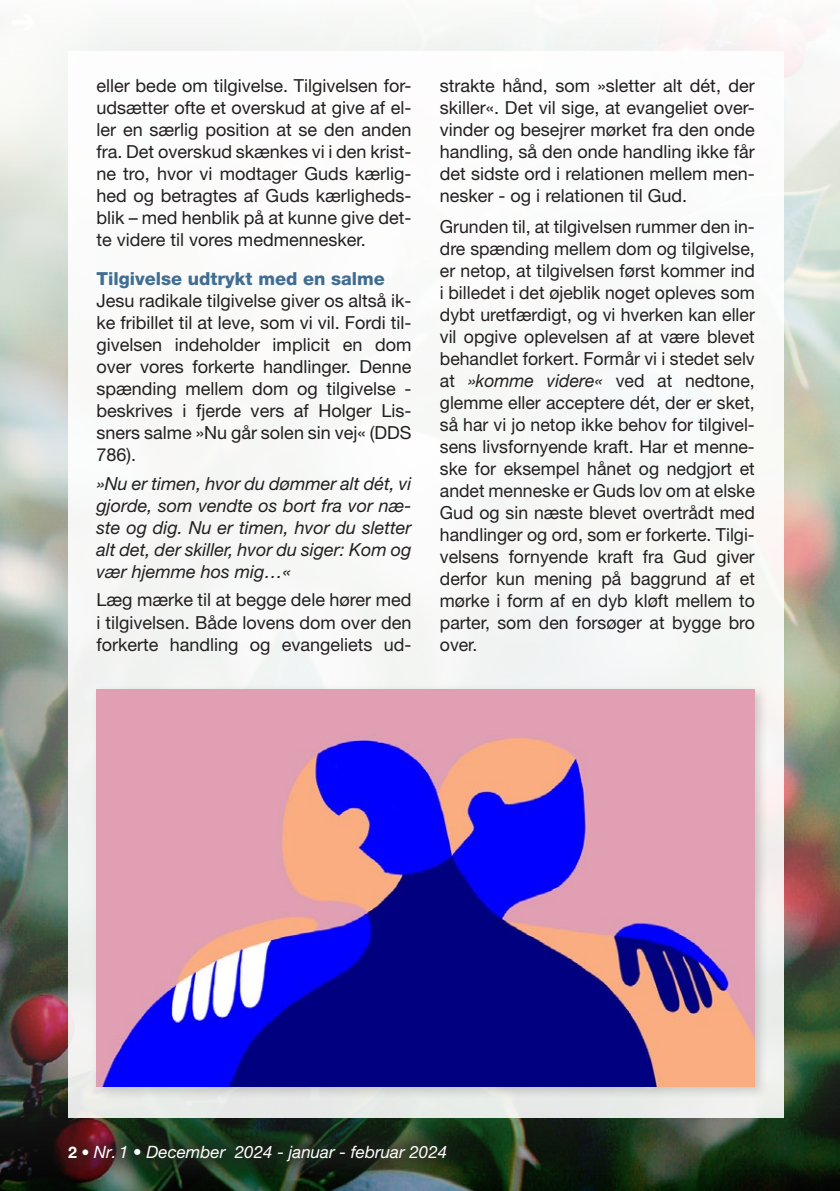
<style>
.page{position:relative;width:840px;height:1191px;background:#fff}
.page>*{position:absolute;margin:0;border:0;box-sizing:border-box;transform-origin:0 0}
.Brødtekst_9-10_5{font:18px/22px "Helvetica Neue LT Std";color:#231f20;text-align:justify}
.Brødtekst_9-10_5-2{font:italic 18px/22px "Helvetica Neue LT Std";color:#231f20;text-align:justify}
.Mellemrubrik_heavy{font:800 18px "Helvetica Neue LT Std";color:#406d93}
.t1{font:italic 17px "Helvetica Neue LT Std";color:#fff}
.s1{font-style:italic}
.s2{font-weight:700;font-style:normal;font-size:16px}
.s3{font-weight:300;font-style:normal;font-size:16px}
</style>
<div class="page">
<img style="left:0;top:27px;width:839px;height:1164px">
<div style="left:68px;top:51px;width:714px;height:1066px;background:#f9f9f8"></div>
<div style="left:91px;top:684px;width:676px;height:415px;background:#231f20;opacity:.2"></div>
<img style="left:96px;top:689px;width:658px;height:397px">
<div style="left:46px;top:1123px;width:425px;height:62px;background:#231f20;opacity:.75"></div>
<p class="Brødtekst_9-10_5" style="left:96px;top:75px;width:316px">eller bede om tilgivelse. Tilgivelsen for&shy;udsætter ofte et overskud at give af el&shy;ler en særlig position at se den anden fra. Det overskud skænkes vi i den krist&shy;ne tro, hvor vi modtager Guds kærlig&shy;hed og betragtes af Guds kærligheds&shy;blik – med henblik på at kunne give det&shy;te videre til vores medmennesker.</p>
<p class="Mellemrubrik_heavy" style="left:96px;top:268px;width:290px">Tilgivelse udtrykt med en salme</p>
<p class="Brødtekst_9-10_5" style="left:96px;top:290px;width:316px">Jesu radikale tilgivelse giver os altså ik&shy;ke fribillet til at leve, som vi vil. Fordi til&shy;givelsen indeholder implicit en dom over vores forkerte handlinger. Denne spænding mellem dom og tilgivelse - beskrives i fjerde vers af Holger Lis&shy;sners salme »Nu går solen sin vej« (DDS 786).</p>
<p class="Brødtekst_9-10_5-2" style="left:96px;top:472px;width:316px">»Nu er timen, hvor du dømmer alt dét, vi gjorde, som vendte os bort fra vor næ&shy;ste og dig. Nu er timen, hvor du sletter alt det, der skiller, hvor du siger: Kom og vær hjemme hos mig…«</p>
<p class="Brødtekst_9-10_5" style="left:96px;top:589px;width:316px">Læg mærke til at begge dele hører med i tilgivelsen. Både lovens dom over den forkerte handling og evangeliets ud-</p>
<p class="Brødtekst_9-10_5" style="left:439px;top:75px;width:316px">strakte hånd, som »sletter alt dét, der skiller«. Det vil sige, at evangeliet over&shy;vinder og besejrer mørket fra den onde handling, så den onde handling ikke får det sidste ord i relationen mellem men&shy;nesker - og i relationen til Gud.</p>
<p class="Brødtekst_9-10_5" style="left:439px;top:215px;width:316px">Grunden til, at tilgivelsen rummer den in&shy;dre spænding mellem dom og tilgivelse, er netop, at tilgivelsen først kommer ind i billedet i det øjeblik noget opleves som dybt uretfærdigt, og vi hverken kan eller vil opgive oplevelsen af at være blevet behandlet forkert. Formår vi i stedet selv at <span class="s1">»komme videre«</span> ved at nedtone, glemme eller acceptere dét, der er sket, så har vi jo netop ikke behov for tilgivel&shy;sens livsfornyende kraft. Har et menne&shy;ske for eksempel hånet og nedgjort et andet menneske er Guds lov om at elske Gud og sin næste blevet overtrådt med handlinger og ord, som er forkerte. Tilgi&shy;velsens fornyende kraft fra Gud giver derfor kun mening på baggrund af et mørke i form af en dyb kløft mellem to parter, som den forsøger at bygge bro over.</p>
<p class="t1" style="left:68px;top:1141px;width:380px"><span class="s2">2</span> <span class="s3">•</span> Nr. 1 • December 2024 - januar - februar 2024</p>
</div>
